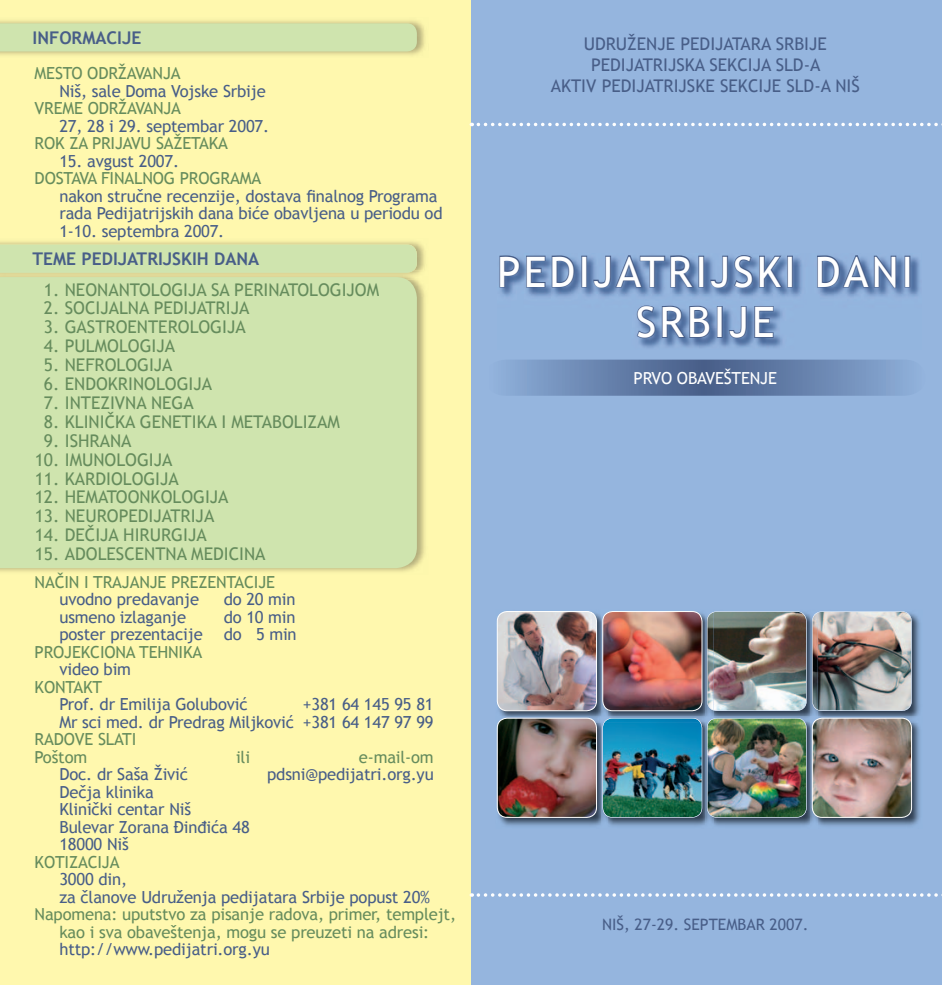
<style>
.page{position:relative;width:942px;height:985px;background:#fff}
.page>*{position:absolute;margin:0;border:0;box-sizing:border-box;transform-origin:0 0}
.t1{font:42px/50.4px "Trebuchet MS";letter-spacing:.075em;color:#fff;text-align:center}
.t2{font:17.5px "Trebuchet MS";color:#668c5d}
.t3{font:17.5px/21px "Trebuchet MS";color:#485e88;text-align:center}
.t4{font:700 17.5px "Trebuchet MS";color:#485e88}
.t5{font:16.62px/17.5px "Trebuchet MS";letter-spacing:-.01em;color:#485e88}
.t6{font:16.62px/17.5px "Trebuchet MS";letter-spacing:-.01em;color:#668c5d}
.t7{font:16.62px "Trebuchet MS";letter-spacing:-.01em;color:#fff}
.t8{font:15.75px "Trebuchet MS";color:#485e88}
</style>
<div class="page">
<div style="left:0;top:0;width:471px;height:985px;background:#fff8ae"></div>
<div style="left:471px;top:0;width:471px;height:985px;background:#95b5de"></div>
<img style="left:0;top:20px;width:425px;height:36px">
<div style="left:0;top:23px;width:417px;height:28px;background:#cfe4ae"></div>
<svg style="left:478px;top:123px;width:464px;height:3px"></svg>
<svg style="left:478px;top:893px;width:464px;height:4px"></svg>
<img style="left:0;top:241px;width:425px;height:331px">
<div style="left:0;top:245px;width:417px;height:26px;background:#cfe4ae"></div>
<div style="left:0;top:271px;width:425px;height:8px;background:#e0d998"></div>
<img style="left:0;top:271px;width:413px;height:2px">
<div style="left:0;top:277px;width:417px;height:291px;background:#cfe4ae"></div>
<svg style="left:508px;top:360px;width:397px;height:36px;background:#6782ad"></svg>
<img style="left:496px;top:611px;width:105px;height:106px">
<img style="left:497px;top:612px;width:99px;height:99px">
<div style="left:497px;top:611px;width:100px;height:100px;border:1px solid #fff;border-radius:10px"></div>
<img style="left:496px;top:722px;width:314px;height:104px">
<img style="left:506px;top:717px;width:92px;height:5px">
<img style="left:497px;top:718px;width:99px;height:99px">
<div style="left:497px;top:718px;width:100px;height:100px;border:1px solid #fff;border-radius:10px"></div>
<img style="left:601px;top:818px;width:7px;height:8px">
<img style="left:608px;top:611px;width:312px;height:106px">
<img style="left:817px;top:611px;width:94px;height:100px">
<img style="left:810px;top:611px;width:7px;height:106px">
<img style="left:812px;top:612px;width:5px;height:98px">
<img style="left:713px;top:611px;width:93px;height:100px">
<img style="left:705px;top:818px;width:8px;height:8px">
<img style="left:601px;top:617px;width:7px;height:99px">
<img style="left:705px;top:611px;width:8px;height:106px">
<img style="left:707px;top:612px;width:6px;height:98px">
<img style="left:603px;top:612px;width:99px;height:99px">
<div style="left:602px;top:611px;width:100px;height:100px;border:1px solid #fff;border-radius:10px"></div>
<img style="left:817px;top:722px;width:103px;height:104px">
<img style="left:820px;top:717px;width:94px;height:5px">
<img style="left:810px;top:818px;width:7px;height:5px">
<img style="left:601px;top:717px;width:216px;height:101px">
<img style="left:812px;top:718px;width:99px;height:99px">
<div style="left:812px;top:718px;width:99px;height:100px;border:1px solid #fff;border-radius:10px"></div>
<img style="left:501px;top:255px;width:419px;height:93px">
<svg style="left:499px;top:255px;width:76px;height:33px;background:#637fac"></svg>
<div style="left:581px;top:256px;width:6px;height:31px;border:2px solid #485e88"></div>
<svg style="left:592px;top:255px;width:102px;height:34px"></svg>
<div style="left:698px;top:256px;width:6px;height:31px;border:2px solid #485e88"></div>
<svg style="left:709px;top:255px;width:74px;height:34px"></svg>
<div style="left:787px;top:256px;width:6px;height:31px;border:2px solid #485e88"></div>
<svg style="left:816px;top:255px;width:81px;height:34px"></svg>
<div style="left:904px;top:256px;width:6px;height:31px;border:2px solid #485e88"></div>
<svg style="left:635px;top:305px;width:76px;height:34px"></svg>
<div style="left:717px;top:306px;width:5px;height:32px;border:2px solid #485e88"></div>
<svg style="left:728px;top:305px;width:19px;height:34px"></svg>
<svg style="left:753px;top:305px;width:21px;height:34px"></svg>
<p class="t4" style="left:33px;top:27px;width:110px">INFORMACIJE</p>
<p class="t6" style="left:35px;top:65px;width:147px">MESTO ODRŽAVANJA</p>
<p class="t5" style="left:59px;top:82px;width:208px">Niš, sale Doma Vojske Srbije</p>
<p class="t6" style="left:35px;top:100px;width:148px">VREME ODRŽAVANJA</p>
<p class="t5" style="left:59px;top:117px;width:211px">27, 28 i 29. septembar 2007.</p>
<p class="t6" style="left:35px;top:135px;width:195px">ROK ZA PRIJAVU SAŽETAKA</p>
<p class="t5" style="left:59px;top:152px;width:121px">15. avgust 2007.</p>
<p class="t6" style="left:35px;top:170px;width:228px">DOSTAVA FINALNOG PROGRAMA</p>
<p class="t5" style="left:59px;top:187px;width:385px">nakon stručne recenzije, dostava finalnog Programa rada Pedijatrijskih dana biće obavljena u periodu od<br>1-10. septembra 2007.</p>
<p class="t4" style="left:33px;top:247px;width:228px">TEME PEDIJATRIJSKIH DANA</p>
<p class="t2" style="left:44px;top:279px;width:337px">1. NEONANTOLOGIJA SA PERINATOLOGIJOM</p>
<p class="t2" style="left:44px;top:298px;width:207px">2. SOCIJALNA PEDIJATRIJA</p>
<p class="t2" style="left:44px;top:317px;width:203px">3. GASTROENTEROLOGIJA</p>
<p class="t2" style="left:44px;top:336px;width:133px">4. PULMOLOGIJA</p>
<p class="t2" style="left:44px;top:355px;width:130px">5. NEFROLOGIJA</p>
<p class="t2" style="left:44px;top:374px;width:170px">6. ENDOKRINOLOGIJA</p>
<p class="t2" style="left:44px;top:392px;width:151px">7. INTEZIVNA NEGA</p>
<p class="t2" style="left:44px;top:411px;width:297px">8. KLINIČKA GENETIKA I METABOLIZAM</p>
<p class="t2" style="left:44px;top:430px;width:89px">9. ISHRANA</p>
<p class="t2" style="left:35px;top:449px;width:139px">10. IMUNOLOGIJA</p>
<p class="t2" style="left:35px;top:468px;width:146px">11. KARDIOLOGIJA</p>
<p class="t2" style="left:35px;top:487px;width:195px">12. HEMATOONKOLOGIJA</p>
<p class="t2" style="left:35px;top:506px;width:181px">13. NEUROPEDIJATRIJA</p>
<p class="t2" style="left:35px;top:525px;width:173px">14. DEČIJA HIRURGIJA</p>
<p class="t2" style="left:35px;top:544px;width:232px">15. ADOLESCENTNA MEDICINA</p>
<p class="t6" style="left:35px;top:573px;width:242px">NAČIN I TRAJANJE PREZENTACIJE</p>
<p class="t5" style="left:59px;top:591px;width:141px">uvodno predavanje</p>
<p class="t5" style="left:224px;top:591px;width:73px">do 20 min</p>
<p class="t5" style="left:59px;top:608px;width:128px">usmeno izlaganje</p>
<p class="t5" style="left:224px;top:608px;width:73px">do 10 min</p>
<p class="t5" style="left:59px;top:626px;width:145px">poster prezentacije</p>
<p class="t5" style="left:224px;top:626px;width:75px">do 5 min</p>
<p class="t6" style="left:35px;top:643px;width:169px">PROJEKCIONA TEHNIKA</p>
<p class="t5" style="left:59px;top:661px;width:73px">video bim</p>
<p class="t6" style="left:35px;top:678px;width:69px">KONTAKT</p>
<p class="t5" style="left:59px;top:696px;width:190px">Prof. dr Emilija Golubović</p>
<p class="t5" style="left:59px;top:696px;width:376px;text-align:right">+381 64 145 95 81<br>Mr sci med. dr Predrag Miljković +381 64 147 97 99</p>
<p class="t6" style="left:35px;top:731px;width:103px">RADOVE SLATI<br>Poštom</p>
<p class="t6" style="left:236px;top:748px;width:16px">ili</p>
<p class="t6" style="left:359px;top:748px;width:76px">e-mail-om</p>
<p class="t5" style="left:59px;top:766px;width:130px">Doc. dr Saša Živić</p>
<p class="t5" style="left:267px;top:766px;width:168px">pdsni@pedijatri.org.yu</p>
<p class="t5" style="left:59px;top:783px;width:192px">Dečja klinika<br>Klinički centar Niš<br>Bulevar Zorana Đinđića 48<br>18000 Niš</p>
<p class="t6" style="left:35px;top:853px;width:86px">KOTIZACIJA</p>
<p class="t5" style="left:59px;top:871px;width:372px">3000 din,<br>za članove Udruženja pedijatara Srbije popust 20%</p>
<p class="t6" style="left:35px;top:906px;width:423px;text-align:center">Napomena: uputstvo za pisanje radova, primer, templejt, kao i sva obaveštenja, mogu se preuzeti na adresi:</p>
<p class="t5" style="left:59px;top:941px;width:212px">http://www.pedijatri.org.yu</p>
<p class="t3" style="left:550px;top:34px;width:311px">UDRUŽENJE PEDIJATARA SRBIJE<br>PEDIJATRIJSKA SEKCIJA SLD-A<br>AKTIV PEDIJATRIJSKE SEKCIJE SLD-A NIŠ</p>
<h1 class="t1" style="left:497px;top:247px;width:417px">PEDIJATRIJSKI DANI<br>SRBIJE</h1>
<p class="t7" style="left:633px;top:368px;width:145px">PRVO OBAVEŠTENJE</p>
<p class="t8" style="left:602px;top:915px;width:208px">NIŠ, 27-29. SEPTEMBAR 2007.</p>
</div>
